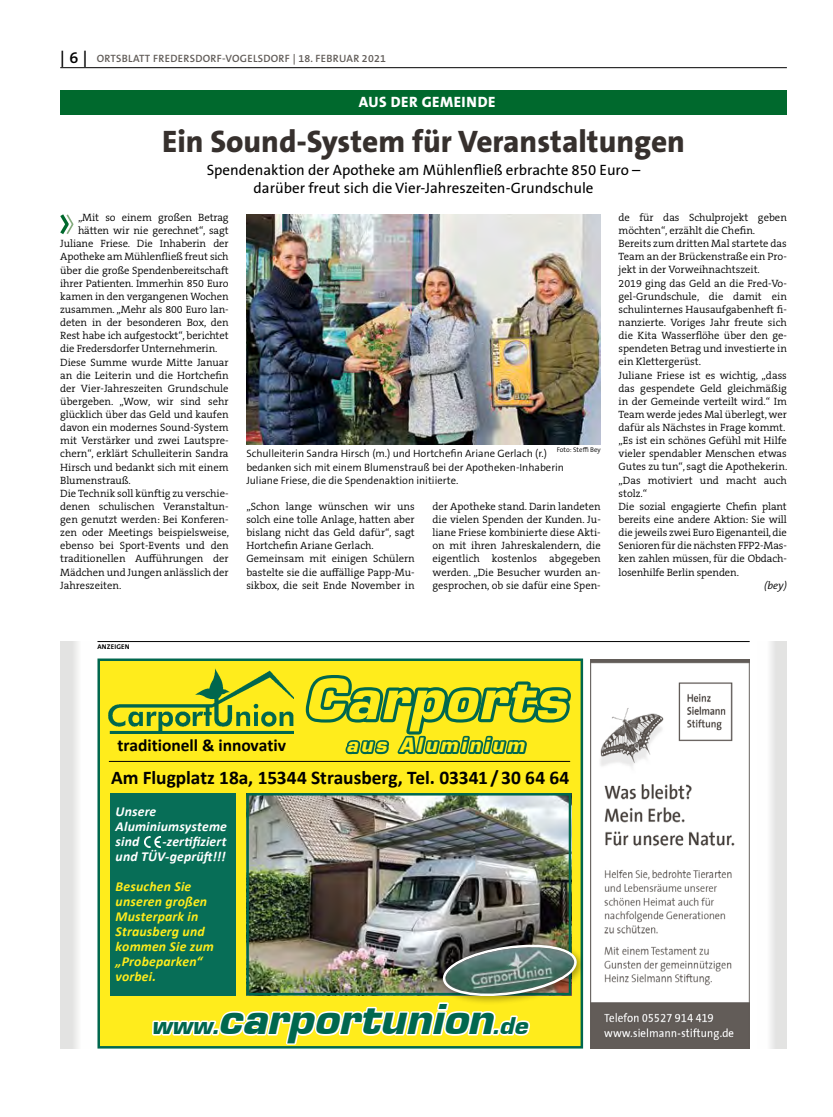
<style>
.page{position:relative;width:833px;height:1117px;background:#fff}
.page>*{position:absolute;margin:0;border:0;box-sizing:border-box;transform-origin:0 0}
.t1{font:italic 700 54.25px "Eurostile";letter-spacing:.03em;color:#ffec1c}
.t2{font:italic 700 40px "Eurostile";color:#00674e;scale:1.05 1}
.t3{font:800 31.25px "The Sans B W8";color:#36302d}
.t4{font:700 19.38px "Calibri";color:#000}
.t5{font:italic 700 19.25px "Eurostile";letter-spacing:.155em;color:#ffec1c}
.t6{font:700 17.5px "Calibri";letter-spacing:-.005em;color:#000}
.t7{font:15px/17.5px "The Sans B W5 Plain";color:#000;text-align:center}
.t8{font:800 15px "The Sans B W8";letter-spacing:.035em;color:#fff}
.t9{font:italic 700 13.75px/15px "Calibri";letter-spacing:.01em;color:#ffec1c}
.t10{font:italic 700 13.75px/15px "Calibri";letter-spacing:.01em;color:#fff}
.t11{font:300 10.62px/13.1px "The Serif B W4";color:#000}
.t12{font:300 10.62px/13.1px "The Sans B W4";color:#000}
.t13{font:600 10.62px "The Sans B W6";letter-spacing:.03em;color:#615c58}
.t14{font:italic 300 10.62px "The Serif B W4";color:#000}
.t15{font:300 6.88px "The Sans B W4";color:#000}
.t16{font:700 6.88px "The Sans B W7";letter-spacing:.025em;color:#000}
.s1{font-size:16.25px;color:#000}
.s2{font-size:22.5px}
</style>
<div class="page">
<hr style="left:60px;top:67px;width:727px;height:1px;background:#000">
<div style="left:60px;top:90px;width:727px;height:24px;background:#00692d"></div>
<svg style="left:60px;top:214px;width:14px;height:20px"></svg>
<img style="left:246px;top:214px;width:355px;height:230px">
<hr style="left:97px;top:641px;width:652px;height:1px;background:#000">
<svg style="left:770px;top:641px;width:17px;height:407px;background:#e6e6e5"></svg>
<svg style="left:60px;top:641px;width:18px;height:407px;background:#e5e5e4"></svg>
<div style="left:99px;top:659px;width:483px;height:388px;background:#ffec1c"></div>
<img style="left:108px;top:668px;width:186px;height:65px">
<img style="left:249px;top:795px;width:319px;height:147px">
<div style="left:246px;top:792px;width:325px;height:203px;border:2px solid #00674e"></div>
<div style="left:439px;top:940px;width:144px;height:65px;background:#000;opacity:.35"></div>
<img style="left:150px;top:942px;width:427px;height:103px">
<div style="left:110px;top:792px;width:126px;height:203px;background:#076e57"></div>
<img style="left:145px;top:836px;width:16px;height:11px">
<hr style="left:109px;top:761px;width:461px;height:1px;background:#000">
<svg style="left:302px;top:658px;width:273px;height:97px"></svg>
<img style="left:591px;top:659px;width:158px;height:388px">
<p class="t13" style="left:60px;top:52px;width:327px"><span class="s1">| 6 |</span> ORTSBLATT FREDERSDORF-VOGELSDORF | 18. FEBRUAR 2021</p>
<h3 class="t8" style="left:359px;top:92px;width:138px">AUS DER GEMEINDE</h3>
<h3 class="t3" style="left:162px;top:122px;width:524px">Ein Sound-System für Veranstaltungen</h3>
<h3 class="t7" style="left:207px;top:161px;width:435px">Spendenaktion der Apotheke am Mühlenfließ erbrachte 850 Euro – darüber freut sich die Vier-Jahreszeiten-Grundschule</h3>
<p class="t11" style="left:78px;top:211px;width:152px">„Mit so einem großen Betrag</p>
<p class="t11" style="left:78px;top:224px;width:152px">hätten wir nie gerechnet“, sagt</p>
<p class="t11" style="left:60px;top:237px;width:170px">Juliane Friese. Die Inhaberin der</p>
<p class="t11" style="left:60px;top:250px;width:170px">Apotheke am Mühlenfließ freut sich</p>
<p class="t11" style="left:60px;top:263px;width:170px">über die große Spendenbereitschaft</p>
<p class="t11" style="left:60px;top:276px;width:170px">ihrer Patienten. Immerhin 850 Euro</p>
<p class="t11" style="left:60px;top:290px;width:170px">kamen in den vergangenen Wochen</p>
<p class="t11" style="left:60px;top:303px;width:170px">zusammen. „Mehr als 800 Euro lan-</p>
<p class="t11" style="left:60px;top:316px;width:170px">deten in der besonderen Box, den</p>
<p class="t11" style="left:60px;top:329px;width:170px">Rest habe ich aufgestockt“, berichtet</p>
<p class="t11" style="left:60px;top:342px;width:159px">die Fredersdorfer Unternehmerin.</p>
<p class="t11" style="left:60px;top:355px;width:170px">Diese Summe wurde Mitte Januar</p>
<p class="t11" style="left:60px;top:368px;width:170px">an die Leiterin und die Hortchefin</p>
<p class="t11" style="left:60px;top:381px;width:170px">der Vier-Jahreszeiten Grundschule</p>
<p class="t11" style="left:60px;top:394px;width:170px">übergeben. „Wow, wir sind sehr</p>
<p class="t11" style="left:60px;top:408px;width:170px">glücklich über das Geld und kaufen</p>
<p class="t11" style="left:60px;top:421px;width:170px">davon ein modernes Sound-System</p>
<p class="t11" style="left:60px;top:434px;width:170px">mit Verstärker und zwei Lautspre-</p>
<p class="t11" style="left:60px;top:447px;width:170px">chern“, erklärt Schulleiterin Sandra</p>
<p class="t11" style="left:60px;top:460px;width:170px">Hirsch und bedankt sich mit einem</p>
<p class="t11" style="left:60px;top:473px;width:72px">Blumenstrauß.</p>
<p class="t11" style="left:60px;top:486px;width:170px">Die Technik soll künftig zu verschie-</p>
<p class="t11" style="left:60px;top:499px;width:170px">denen schulischen Veranstaltun-</p>
<p class="t11" style="left:60px;top:513px;width:170px">gen genutzt werden: Bei Konferen-</p>
<p class="t11" style="left:60px;top:526px;width:170px">zen oder Meetings beispielsweise,</p>
<p class="t11" style="left:60px;top:539px;width:170px">ebenso bei Sport-Events und den</p>
<p class="t11" style="left:60px;top:552px;width:170px">traditionellen Aufführungen der</p>
<p class="t11" style="left:60px;top:565px;width:170px">Mädchen und Jungen anlässlich der</p>
<p class="t11" style="left:60px;top:578px;width:63px">Jahreszeiten.</p>
<p class="t11" style="left:618px;top:211px;width:170px">de für das Schulprojekt geben möchten“, erzählt die Chefin.<br>Bereits zum dritten Mal startete das<br>Team an der Brückenstraße ein Pro&shy;jekt in der Vorweihnachtszeit.<br>2019 ging das Geld an die Fred-Vo&shy;gel-Grundschule, die damit ein schulinternes Hausaufgabenheft fi&shy;nanzierte. Voriges Jahr freute sich die Kita Wasserflöhe über den ge&shy;spendeten Betrag und investierte in ein Klettergerüst.<br>Juliane Friese ist es wichtig, „dass das gespendete Geld gleichmäßig in der Gemeinde verteilt wird.“ Im<br>Team werde jedes Mal überlegt, wer dafür als Nächstes in Frage kommt. „Es ist ein schönes Gefühl mit Hilfe vieler spendabler Menschen etwas<br>Gutes zu tun“, sagt die Apothekerin. „Das motiviert und macht auch stolz.“<br>Die sozial engagierte Chefin plant bereits eine andere Aktion: Sie will die jeweils zwei Euro Eigenanteil, die<br>Senioren für die nächsten FFP2-Mas&shy;ken zahlen müssen, für die Obdach&shy;losenhilfe Berlin spenden.</p>
<p class="t14" style="left:764px;top:578px;width:24px">(bey)</p>
<p class="t15" style="left:556px;top:445px;width:46px">Foto: Steffi Bey</p>
<p class="t12" style="left:246px;top:447px;width:319px">Schulleiterin Sandra Hirsch (m.) und Hortchefin Ariane Gerlach (r.) bedanken sich mit einem Blumenstrauß bei der Apotheken-Inhaberin<br>Juliane Friese, die die Spendenaktion initiierte.</p>
<p class="t11" style="left:246px;top:499px;width:170px">„Schon lange wünschen wir uns solch eine tolle Anlage, hatten aber bislang nicht das Geld dafür“, sagt Hortchefin Ariane Gerlach.<br>Gemeinsam mit einigen Schülern bastelte sie die auffällige Papp-Mu&shy;sikbox, die seit Ende November in</p>
<p class="t11" style="left:432px;top:499px;width:170px;text-align:justify">der Apotheke stand. Darin landeten die vielen Spenden der Kunden. Ju&shy;liane Friese kombinierte diese Akti&shy;on mit ihren Jahreskalendern, die eigentlich kostenlos abgegeben werden. „Die Besucher wurden an&shy;gesprochen, ob sie dafür eine Spen-</p>
<p class="t16" style="left:97px;top:642px;width:34px">ANZEIGEN</p>
<h3 class="t6" style="left:117px;top:734px;width:170px">traditionell &amp; innovativ</h3>
<h1 class="t1" style="left:304px;top:665px;width:263px">Carports</h1>
<h3 class="t5" style="left:346px;top:733px;width:180px">aus Aluminium</h3>
<h3 class="t4" style="left:111px;top:765px;width:460px">Am Flugplatz 18a, 15344 Strausberg, Tel. 03341 / 30 64 64</h3>
<p class="t10" style="left:116px;top:803px;width:113px">Unsere<br>Aluminiumsysteme sind</p>
<p class="t10" style="left:116px;top:833px;width:112px;text-align:right">-zertifiziert<br>und TÜV-geprüft!!!</p>
<p class="t9" style="left:116px;top:878px;width:100px">Besuchen Sie unseren großen<br>Musterpark in<br>Strausberg und kommen Sie zum „Probeparken“ vorbei.</p>
<h2 class="t2" style="left:151px;top:994px;width:359px"><span class="s2">www.</span>carportunion<span class="s2">.de</span></h2>
</div>
